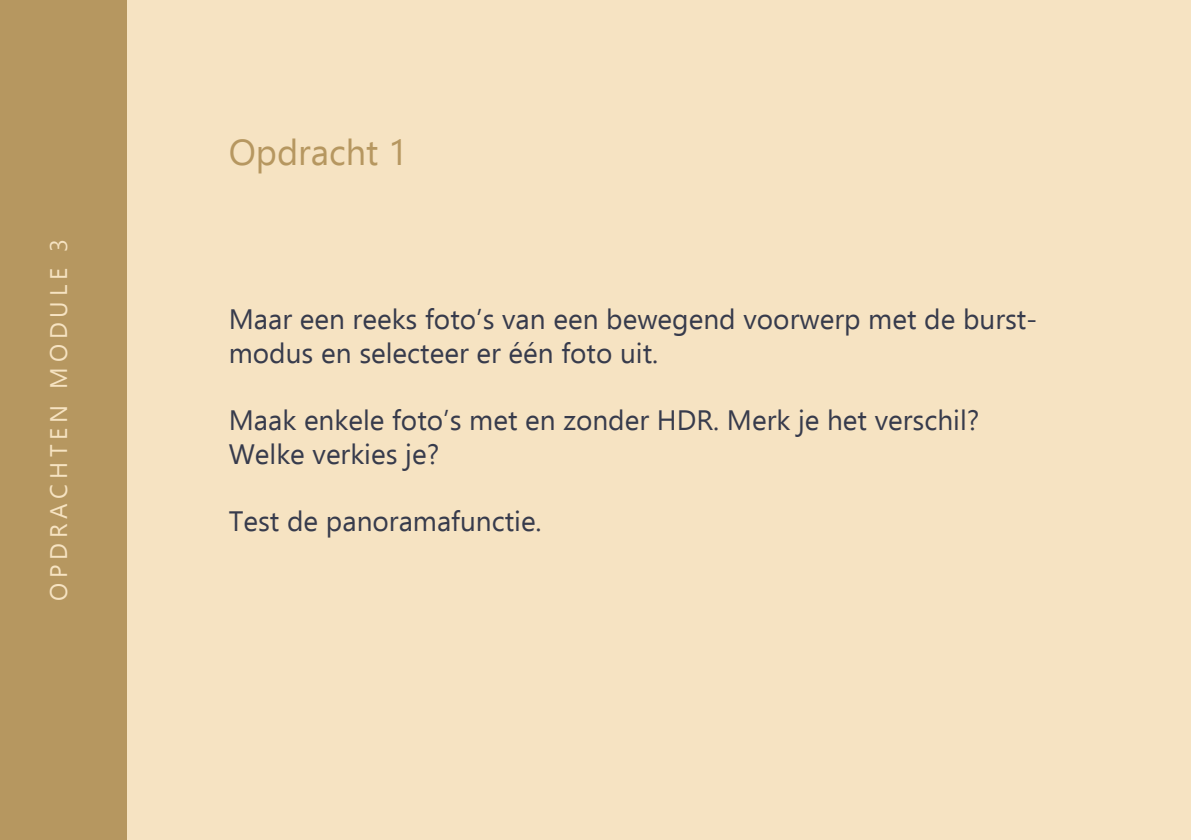
<style>
.page{position:relative;width:1191px;height:840px;background:#fff}
.page>*{position:absolute;margin:0;border:0;box-sizing:border-box;transform-origin:0 0}
.t1{font:36px "Ebrima";color:#b69760}
.t2{font:28px/33.6px "Ebrima";color:#373b4c}
.t3{font:24px "Ebrima";letter-spacing:.2em;color:#f6e3c2}
</style>
<div class="page">
<div style="left:0;top:0;width:1191px;height:839px;background:#f6e3c2"></div>
<div style="left:0;top:0;width:127px;height:839px;background:#b69760"></div>
<p class="t3" style="left:41px;top:600px;width:363px;rotate:-90deg">OPDRACHTEN MODULE 3</p>
<p class="t1" style="left:229px;top:125px;width:180px">Opdracht 1</p>
<p class="t2" style="left:229px;top:301px;width:810px">Maar een reeks foto’s van een bewegend voorwerp met de burst&shy;modus en selecteer er één foto uit.</p>
<p class="t2" style="left:229px;top:402px;width:752px">Maak enkele foto’s met en zonder HDR. Merk je het verschil?<br>Welke verkies je?</p>
<p class="t2" style="left:229px;top:503px;width:314px">Test de panoramafunctie.</p>
</div>
